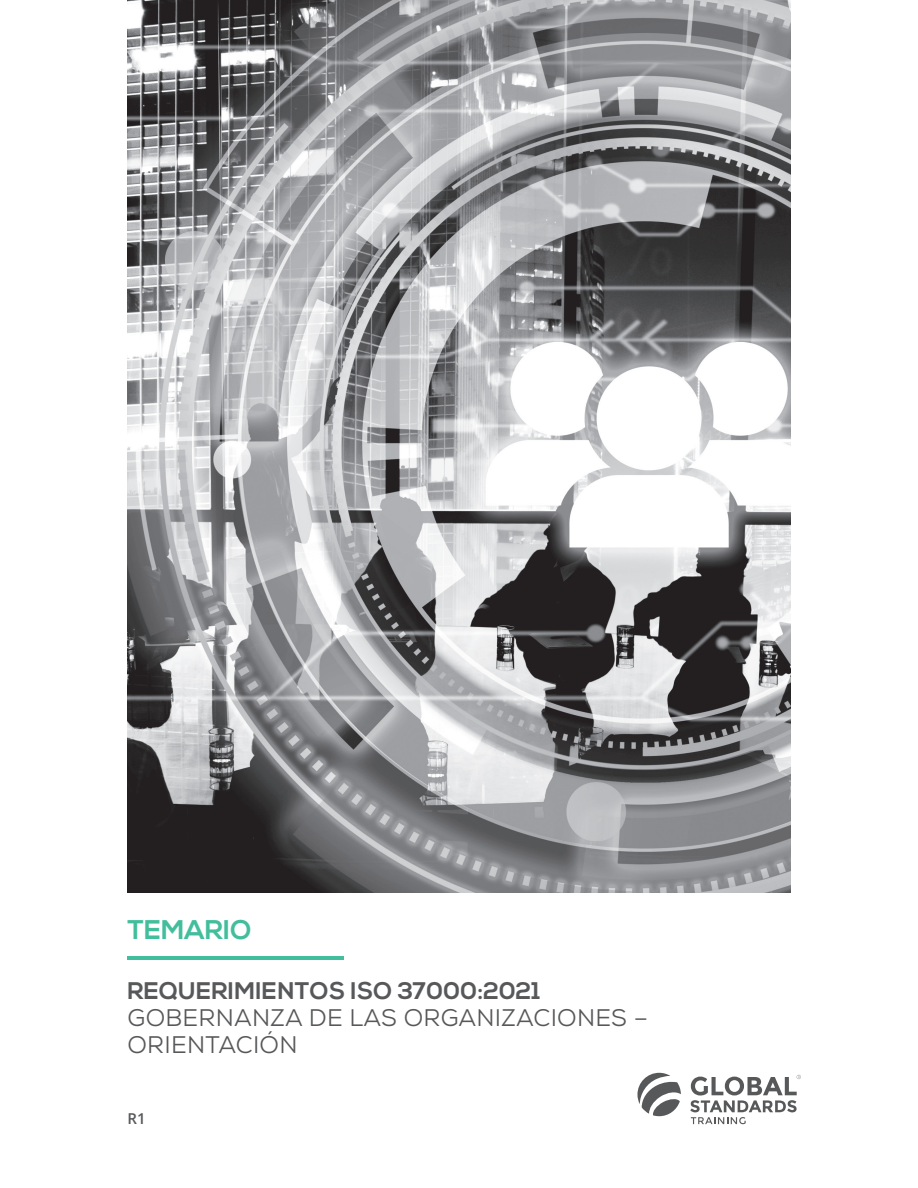
<style>
.page{position:relative;width:918px;height:1188px;background:#fff}
.page>*{position:absolute;margin:0;border:0;box-sizing:border-box;transform-origin:0 0}
.t1{font:700 27px "Nexa";color:#43be9d}
.t2{font:24px/27px "Nexa";letter-spacing:.01em;color:#57585a}
.t3{font:700 24px "Nexa";letter-spacing:.01em;color:#57585a}
.t4{font:600 15px "Open Sans";color:#57585a}
</style>
<div class="page">
<img style="left:128px;top:0;width:662px;height:893px">
<hr style="left:128px;top:956px;width:216px;height:3px;background:#43be9d">
<svg style="left:637px;top:1073px;width:44px;height:43px"></svg>
<svg style="left:690px;top:1075px;width:111px;height:49px"></svg>
<p class="t1" style="left:128px;top:914px;width:126px">TEMARIO</p>
<p class="t3" style="left:128px;top:977px;width:414px">REQUERIMIENTOS ISO 37000:2021</p>
<p class="t2" style="left:128px;top:1004px;width:522px">GOBERNANZA DE LAS ORGANIZACIONES –<br>ORIENTACIÓN</p>
<p class="t4" style="left:128px;top:1108px;width:20px">R1</p>
</div>
